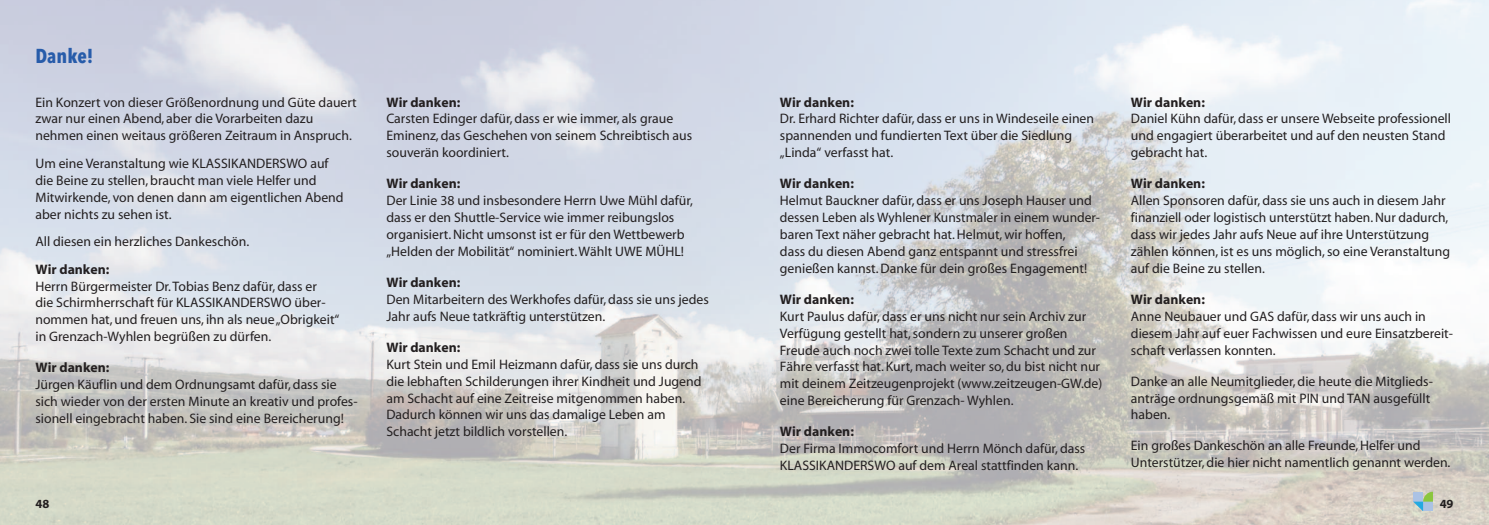
<style>
.page{position:relative;width:1489px;height:525px;background:#fff}
.page>*{position:absolute;margin:0;border:0;box-sizing:border-box;transform-origin:0 0}
.t1{font:700 20px "Avenir Next Condensed";color:#275caa}
.t2{font:13.75px/16.9px "Myriad";color:#231f20}
.t3{font:700 13.75px "Myriad";color:#231f20}
.t4{font:700 12.5px "Myriad Pro";color:#231f20}
</style>
<div class="page">
<img style="left:0;top:0;width:1488px;height:524px">
<svg style="left:1412px;top:491px;width:20px;height:20px"></svg>
<h1 class="t1" style="left:35px;top:43px;width:59px">Danke!</h1>
<p class="t2" style="left:35px;top:95px;width:323px">Ein Konzert von dieser Größenordnung und Güte dauert zwar nur einen Abend, aber die Vorarbeiten dazu nehmen einen weitaus größeren Zeitraum in Anspruch.</p>
<p class="t2" style="left:35px;top:156px;width:310px">Um eine Veranstaltung wie KLASSIKANDERSWO auf die Beine zu stellen, braucht man viele Helfer und Mitwirkende, von denen dann am eigentlichen Abend aber nichts zu sehen ist.</p>
<p class="t2" style="left:35px;top:234px;width:215px">All diesen ein herzliches Dankeschön.</p>
<p class="t3" style="left:35px;top:264px;width:75px">Wir danken:</p>
<p class="t2" style="left:35px;top:278px;width:305px">Herrn Bürgermeister Dr.Tobias Benz dafür, dass er<br>die Schirmherrschaft für KLASSIKANDERSWO über&shy;nommen hat, und freuen uns, ihn als neue„Obrigkeit“ in Grenzach-Wyhlen begrüßen zu dürfen.</p>
<p class="t3" style="left:35px;top:362px;width:75px">Wir danken:</p>
<p class="t2" style="left:35px;top:377px;width:324px">Jürgen Käuflin und dem Ordnungsamt dafür, dass sie sich wieder von der ersten Minute an kreativ und profes&shy;sionell eingebracht haben. Sie sind eine Bereicherung!</p>
<p class="t3" style="left:386px;top:97px;width:75px">Wir danken:</p>
<p class="t2" style="left:386px;top:111px;width:307px">Carsten Edinger dafür, dass er wie immer, als graue<br>Eminenz, das Geschehen von seinem Schreibtisch aus souverän koordiniert.</p>
<p class="t3" style="left:386px;top:178px;width:75px">Wir danken:</p>
<p class="t2" style="left:386px;top:193px;width:308px">Der Linie 38 und insbesondere Herrn Uwe Mühl dafür, dass er den Shuttle-Service wie immer reibungslos organisiert.Nicht umsonst ist er für den Wettbewerb „Helden der Mobilität“ nominiert.Wählt UWE MÜHL!</p>
<p class="t3" style="left:386px;top:277px;width:75px">Wir danken:</p>
<p class="t2" style="left:386px;top:292px;width:324px">Den Mitarbeitern des Werkhofes dafür, dass sie uns jedes<br>Jahr aufs Neue tatkräftig unterstützen.</p>
<p class="t3" style="left:386px;top:342px;width:75px">Wir danken:</p>
<p class="t2" style="left:386px;top:356px;width:316px">Kurt Stein und Emil Heizmann dafür, dass sie uns durch die lebhaften Schilderungen ihrer Kindheit und Jugend am Schacht auf eine Zeitreise mitgenommen haben.<br>Dadurch können wir uns das damalige Leben am Schacht jetzt bildlich vorstellen.</p>
<p class="t3" style="left:780px;top:97px;width:75px">Wir danken:</p>
<p class="t2" style="left:780px;top:111px;width:316px">Dr. Erhard Richter dafür, dass er uns in Windeseile einen spannenden und fundierten Text über die Siedlung „Linda“ verfasst hat.</p>
<p class="t3" style="left:780px;top:178px;width:75px">Wir danken:</p>
<p class="t2" style="left:780px;top:193px;width:321px">Helmut Bauckner dafür, dass er uns Joseph Hauser und dessen Leben als Wyhlener Kunstmaler in einem wunder&shy;baren Text näher gebracht hat.Helmut,wir hoffen,<br>dass du diesen Abend ganz entspannt und stressfrei genießen kannst.Danke für dein großes Engagement!</p>
<p class="t3" style="left:780px;top:294px;width:75px">Wir danken:</p>
<p class="t2" style="left:780px;top:309px;width:324px">Kurt Paulus dafür, dass er uns nicht nur sein Archiv zur Verfügung gestellt hat,sondern zu unserer großen Freude auch noch zwei tolle Texte zum Schacht und zur Fähre verfasst hat. Kurt, mach weiter so, du bist nicht nur mit deinem Zeitzeugenprojekt (www.zeitzeugen-GW.de) eine Bereicherung für Grenzach- Wyhlen.</p>
<p class="t3" style="left:780px;top:426px;width:75px">Wir danken:</p>
<p class="t2" style="left:780px;top:441px;width:307px">Der Firma Immocomfort und Herrn Mönch dafür, dass<br>KLASSIKANDERSWO auf dem Areal stattfinden kann.</p>
<p class="t3" style="left:1130px;top:97px;width:75px">Wir danken:</p>
<p class="t2" style="left:1130px;top:111px;width:321px">Daniel Kühn dafür, dass er unsere Webseite professionell und engagiert überarbeitet und auf den neusten Stand gebracht hat.</p>
<p class="t3" style="left:1130px;top:178px;width:75px">Wir danken:</p>
<p class="t2" style="left:1130px;top:193px;width:321px">Allen Sponsoren dafür, dass sie uns auch in diesem Jahr finanziell oder logistisch unterstützt haben.Nur dadurch, dass wir jedes Jahr aufs Neue auf ihre Unterstützung zählen können, ist es uns möglich,so eine Veranstaltung auf die Beine zu stellen.</p>
<p class="t3" style="left:1130px;top:294px;width:75px">Wir danken:</p>
<p class="t2" style="left:1130px;top:309px;width:323px">Anne Neubauer und GAS dafür, dass wir uns auch in diesem Jahr auf euer Fachwissen und eure Einsatzbereit&shy;schaft verlassen konnten.</p>
<p class="t2" style="left:1130px;top:373px;width:303px">Danke an alle Neumitglieder, die heute die Mitglieds&shy;anträge ordnungsgemäß mit PIN und TAN ausgefüllt haben.</p>
<p class="t2" style="left:1130px;top:438px;width:321px">Ein großes Dankeschön an alle Freunde,Helfer und<br>Unterstützer, die hier nicht namentlich genannt werden.</p>
<p class="t4" style="left:35px;top:499px;width:15px">48</p>
<p class="t4" style="left:1439px;top:499px;width:15px">49</p>
</div>
